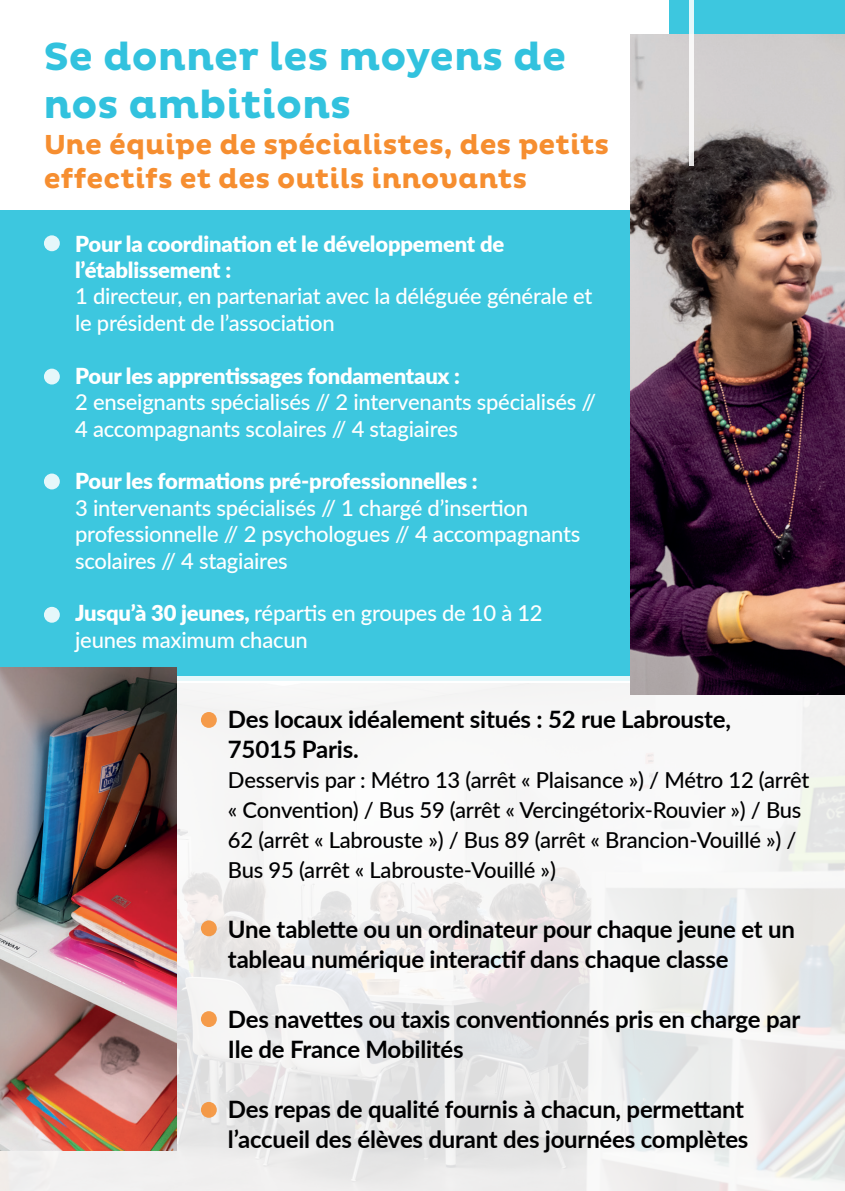
<style>
.page{position:relative;width:845px;height:1191px;background:#fff}
.page>*{position:absolute;margin:0;border:0;box-sizing:border-box;transform-origin:0 0}
.t1{font:700 40px/48px "Pluto";color:#32c2de}
.t2{font:700 28px/33.6px "Pluto";color:#f68e30}
.t3{font:700 24px/30px "Lato";letter-spacing:-.01em;color:#000001}
.t4{font:500 22px/26.4px "Lato";letter-spacing:-.01em;color:#fff}
.t5{font:500 22px/30px "Lato";letter-spacing:-.01em;color:#000001}
.t6{font:900 22px/26.4px "Lato";letter-spacing:-.01em;color:#fff}
.s1{font-weight:900}
</style>
<div class="page">
<div style="left:0;top:0;width:845px;height:680px;background:#3dc7df"></div>
<div style="left:0;top:0;width:668px;height:210px;background:#fff"></div>
<svg style="left:44px;top:235px;width:16px;height:16px"></svg>
<div style="left:44px;top:369px;width:16px;height:15px;background:#e5f7fa;border-radius:50%"></div>
<svg style="left:44px;top:473px;width:16px;height:16px"></svg>
<div style="left:44px;top:607px;width:16px;height:15px;background:#e5f7fa;border-radius:50%"></div>
<svg style="left:0;top:676px;width:845px;height:515px;fill:#f3f3f2"></svg>
<svg style="left:201px;top:712px;width:16px;height:16px"></svg>
<svg style="left:201px;top:920px;width:16px;height:16px"></svg>
<svg style="left:201px;top:1011px;width:16px;height:16px"></svg>
<img style="left:631px;top:34px;width:214px;height:660px">
<img style="left:0;top:668px;width:176px;height:482px">
<svg style="left:689px;top:0;width:4px;height:165px"></svg>
<svg style="left:201px;top:1101px;width:16px;height:16px"></svg>
<h1 class="t1" style="left:43px;top:34px;width:524px">Se donner les moyens de nos ambitions</h1>
<p class="t2" style="left:44px;top:129px;width:567px">Une équipe de spécialistes, des petits effectifs et des outils innovants</p>
<p class="t6" style="left:75px;top:230px;width:431px">Pour la coordination et le développement de l’établissement :</p>
<p class="t4" style="left:75px;top:283px;width:519px">1 directeur, en partenariat avec la déléguée générale et le président de l’association</p>
<p class="t6" style="left:75px;top:362px;width:386px">Pour les apprentissages fondamentaux :</p>
<p class="t4" style="left:75px;top:388px;width:523px">2 enseignants spécialisés // 2 intervenants spécialisés //<br>4 accompagnants scolaires // 4 stagiaires</p>
<p class="t6" style="left:75px;top:467px;width:404px">Pour les formations pré-professionnelles :</p>
<p class="t4" style="left:75px;top:494px;width:507px">3 intervenants spécialisés // 1 chargé d’insertion professionnelle // 2 psychologues // 4 accompagnants scolaires // 4 stagiaires</p>
<p class="t4" style="left:75px;top:599px;width:469px"><span class="s1">Jusqu’à 30 jeunes,</span> répartis en groupes de 10 à 12 jeunes maximum chacun</p>
<p class="t3" style="left:228px;top:704px;width:504px">Des locaux idéalement situés : 52 rue Labrouste,<br>75015 Paris.</p>
<p class="t5" style="left:228px;top:764px;width:583px">Desservis par : Métro 13 (arrêt « Plaisance ») / Métro 12 (arrêt « Convention) / Bus 59 (arrêt « Vercingétorix-Rouvier ») / Bus 62 (arrêt « Labrouste ») / Bus 89 (arrêt « Brancion-Vouillé ») / Bus 95 (arrêt « Labrouste-Vouillé »)</p>
<p class="t3" style="left:228px;top:914px;width:568px">Une tablette ou un ordinateur pour chaque jeune et un tableau numérique interactif dans chaque classe</p>
<p class="t3" style="left:228px;top:1004px;width:574px">Des navettes ou taxis conventionnés pris en charge par<br>Ile de France Mobilités</p>
<p class="t3" style="left:228px;top:1094px;width:522px">Des repas de qualité fournis à chacun, permettant l’accueil des élèves durant des journées complètes</p>
</div>
